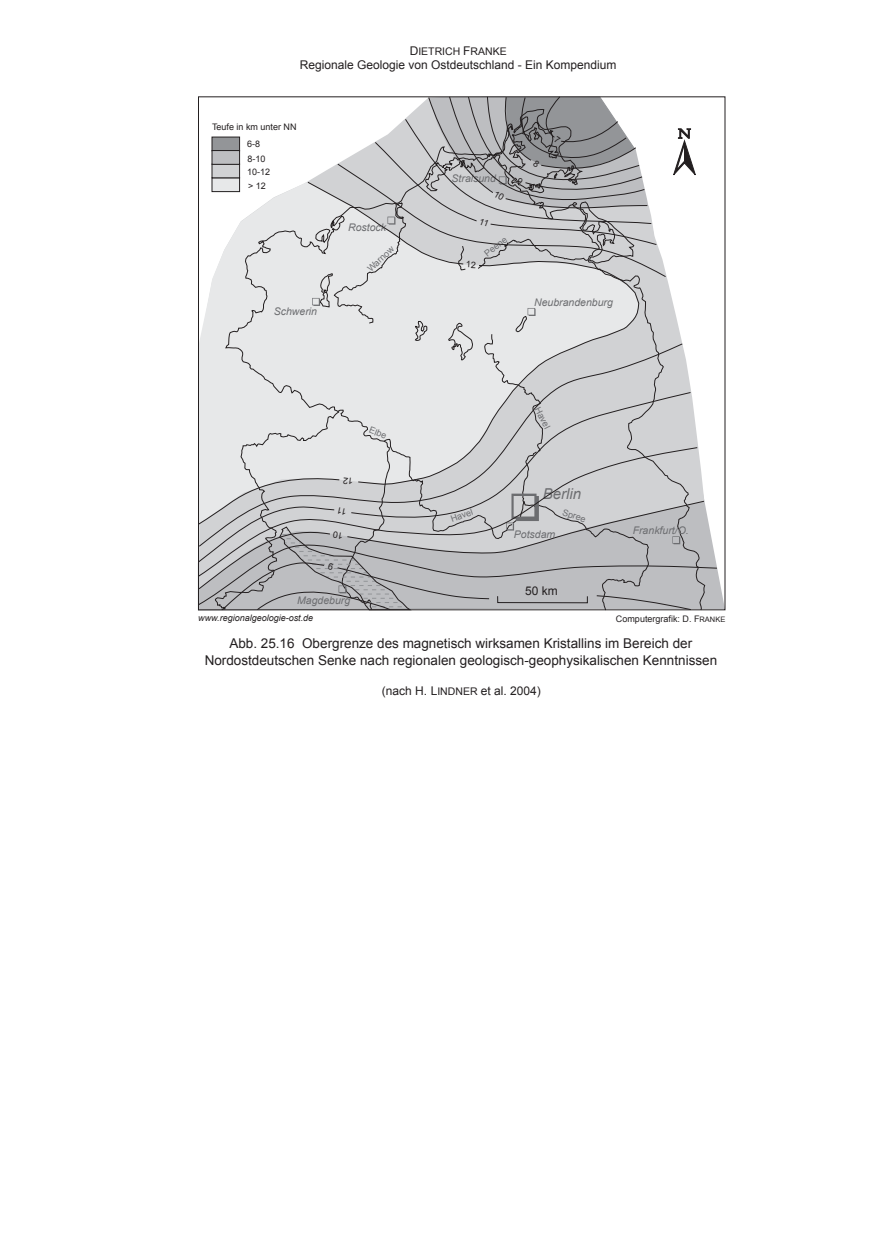
<style>
.page{position:relative;width:888px;height:1260px;background:#fff}
.page>*{position:absolute;margin:0;border:0;box-sizing:border-box;transform-origin:0 0}
.t1{font:italic 15px "Arial";color:#6c6d70}
.t2{font:13.5px/16.5px "Arial";color:#231f20;text-align:center}
.t3{font:12px "Arial";color:#231f20}
.t4{font:italic 10.5px "Arial";color:#6c6d70}
.t5{font:10.5px "Arial";color:#231f20}
.t6{font:9px/13.4px "Arial";color:#231f20;text-align:center}
.t7{font:9px "Arial";color:#6c6d70}
.t8{font:italic 9px "Arial";color:#231f20}
.s1{font-size:12px}
.s2{font-size:7.5px}
.s3{font-size:10.5px}
</style>
<div class="page">
<svg style="left:197px;top:96px;width:520px;height:515px;background:#d1d1d3"></svg>
<p class="t5" style="left:410px;top:45px;width:99px"><span class="s1">D</span>IETRICH <span class="s1">F</span>RANKE</p>
<p class="t3" style="left:300px;top:57px;width:318px">Regionale Geologie von Ostdeutschland - Ein Kompendium</p>
<p class="t6" style="left:212px;top:118px;width:86px;line-height:17.9px">Teufe in km unter NN<br>6-8</p>
<p class="t6" style="left:247px;top:152px;width:25px;text-align:left">8-10<br>10-12 &gt; 12</p>
<p class="t4" style="left:274px;top:305px;width:45px">Schwerin</p>
<p class="t4" style="left:348px;top:221px;width:39px">Rostock</p>
<p class="t7" style="left:365px;top:266px;width:34px;rotate:-43deg">Warnow</p>
<p class="t7" style="left:372px;top:424px;width:20px;rotate:22deg">Elbe</p>
<p class="t4" style="left:297px;top:593px;width:55px">Magdeburg</p>
<p class="t4" style="left:452px;top:172px;width:46px">Stralsund</p>
<p class="t7" style="left:482px;top:249px;width:28px;rotate:-38deg">Peene</p>
<p class="t4" style="left:534px;top:295px;width:80px">Neubrandenburg</p>
<p class="t7" style="left:449px;top:513px;width:25px;rotate:-19deg">Havel</p>
<p class="t7" style="left:543px;top:405px;width:25px;rotate:63deg">Havel</p>
<p class="t1" style="left:543px;top:484px;width:40px">Berlin</p>
<p class="t7" style="left:565px;top:506px;width:26px;rotate:19deg">Spree</p>
<p class="t4" style="left:514px;top:528px;width:43px">Potsdam</p>
<p class="t3" style="left:525px;top:583px;width:34px">50 km</p>
<p class="t4" style="left:633px;top:523px;width:58px">Frankfurt/O.</p>
<p class="t8" style="left:198px;top:612px;width:117px">www.regionalgeologie-ost.de</p>
<p class="t6" style="left:616px;top:612px;width:111px">Computergrafik: D. F<span class="s2">RANKE</span></p>
<p class="t2" style="left:205px;top:635px;width:514px">Abb. 25.16 Obergrenze des magnetisch wirksamen Kristallins im Bereich der<br>Nordostdeutschen Senke nach regionalen geologisch-geophysikalischen Kenntnissen</p>
<p class="t3" style="left:382px;top:683px;width:160px">(nach H. L<span class="s3">INDNER</span> et al. 2004)</p>
</div>
